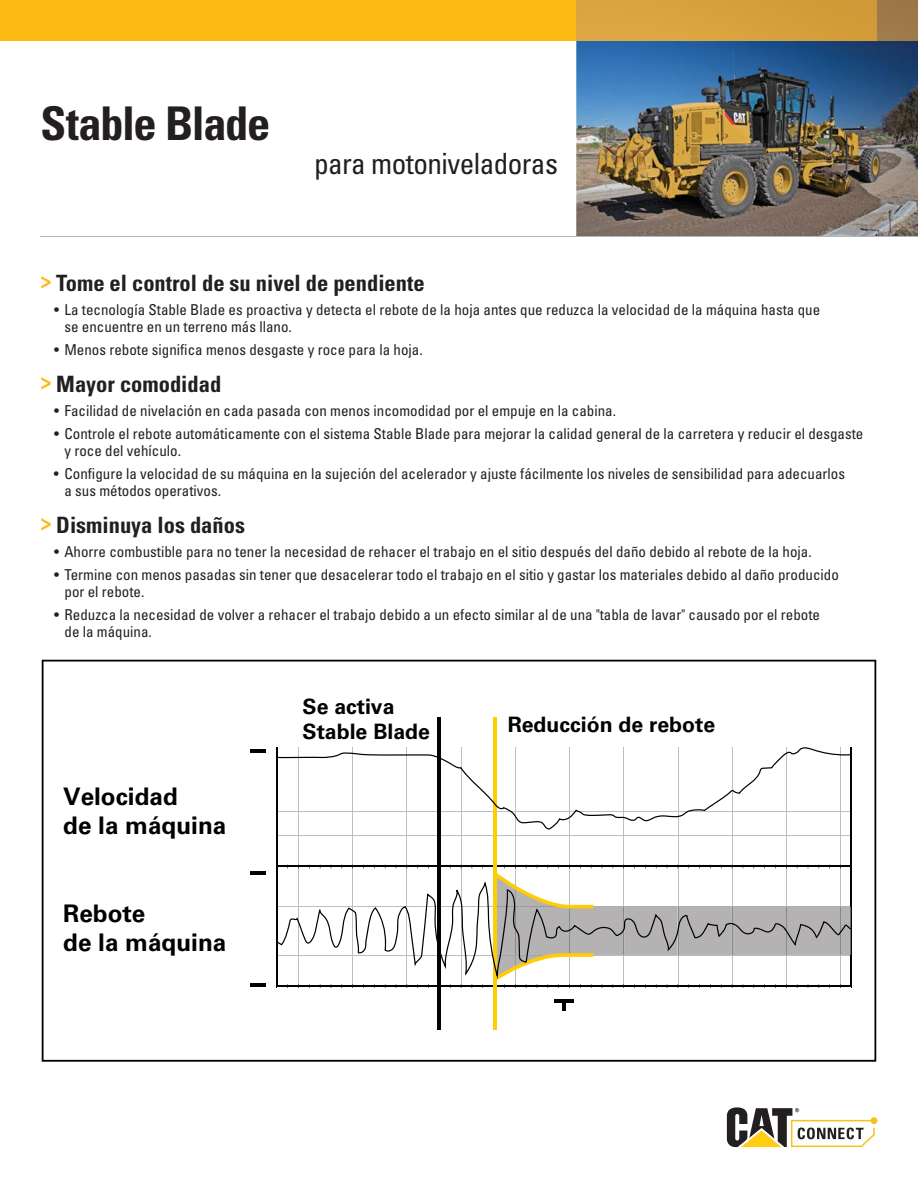
<style>
.page{position:relative;width:918px;height:1188px;background:#fff}
.page>*{position:absolute;margin:0;border:0;box-sizing:border-box;transform-origin:0 0}
.t1{font:700 condensed 46.5px "Univers LT Std";letter-spacing:-.03em;color:#231f20}
.t2{font:condensed 29.25px "Univers LT Std";letter-spacing:-.02em;color:#231f20}
.t3{font:700 24.3px/29.1px "Univers LT Std";color:#010202}
.t4{font:700 condensed 22.5px "Univers LT Std";color:#231f20}
.t5{font:700 21.3px/25.5px "Univers LT Std";color:#010202}
.t6{font:condensed 15px/17.2px "Univers LT Std";color:#231f20}
.s1{color:#fdba12}
</style>
<div class="page">
<img style="left:576px;top:40px;width:342px;height:196px">
<div style="left:0;top:0;width:576px;height:40px;background:#fdba12"></div>
<div style="left:576px;top:0;width:302px;height:40px;background:#d7a13e"></div>
<div style="left:878px;top:0;width:40px;height:40px;background:#9d794a"></div>
<svg style="left:727px;top:1107px;width:150px;height:40px"></svg>
<hr style="left:40px;top:236px;width:878px;height:1px;background:#b2b4b6">
<svg style="left:42px;top:660px;width:834px;height:402px"></svg>
<hr style="left:298px;top:747px;width:1px;height:239px;background:#bcbec0">
<hr style="left:352px;top:747px;width:1px;height:239px;background:#bcbec0">
<hr style="left:407px;top:747px;width:1px;height:239px;background:#bcbec0">
<hr style="left:461px;top:747px;width:1px;height:239px;background:#bcbec0">
<hr style="left:515px;top:747px;width:1px;height:239px;background:#bcbec0">
<hr style="left:569px;top:747px;width:1px;height:239px;background:#bcbec0">
<hr style="left:624px;top:747px;width:1px;height:239px;background:#bcbec0">
<hr style="left:678px;top:747px;width:1px;height:239px;background:#bcbec0">
<hr style="left:732px;top:747px;width:1px;height:239px;background:#bcbec0">
<hr style="left:786px;top:747px;width:1px;height:239px;background:#bcbec0">
<hr style="left:840px;top:747px;width:1px;height:239px;background:#bcbec0">
<hr style="left:277px;top:835px;width:574px;height:1px;background:#bcbec0">
<hr style="left:276px;top:747px;width:1px;height:239px;background:#010202">
<hr style="left:851px;top:747px;width:1px;height:239px;background:#010202">
<hr style="left:277px;top:986px;width:574px;height:1px;background:#010202">
<hr style="left:277px;top:866px;width:574px;height:1px;background:#010202">
<hr style="left:555px;top:1000px;width:19px;height:3px;background:#010202">
<svg style="left:563px;top:1003px;width:3px;height:8px"></svg>
<hr style="left:250px;top:984px;width:15px;height:3px;background:#010202">
<hr style="left:250px;top:872px;width:15px;height:3px;background:#010202">
<hr style="left:250px;top:749px;width:15px;height:4px;background:#010202">
<svg style="left:493px;top:865px;width:359px;height:123px"></svg>
<hr style="left:437px;top:717px;width:4px;height:313px;background:#010202">
<hr style="left:494px;top:717px;width:3px;height:313px;background:#ffcd05">
<svg style="left:277px;top:881px;width:574px;height:99px"></svg>
<svg style="left:277px;top:747px;width:574px;height:83px"></svg>
<h1 class="t1" style="left:40px;top:101px;width:232px">Stable Blade</h1>
<h2 class="t2" style="left:314px;top:150px;width:245px">para motoniveladoras</h2>
<h3 class="t4" style="left:40px;top:272px;width:386px"><span class="s1">&gt;</span> Tome el control de su nivel de pendiente</h3>
<p class="t6" style="left:65px;top:302px;width:757px;text-indent:-11px">• La tecnología Stable Blade es proactiva y detecta el rebote de la hoja antes que reduzca la velocidad de la máquina hasta que se encuentre en un terreno más llano.</p>
<p class="t6" style="left:54px;top:342px;width:370px">• Menos rebote significa menos desgaste y roce para la hoja.</p>
<h3 class="t4" style="left:40px;top:373px;width:182px"><span class="s1">&gt;</span> Mayor comodidad</h3>
<p class="t6" style="left:54px;top:403px;width:564px">• Facilidad de nivelación en cada pasada con menos incomodidad por el empuje en la cabina.</p>
<p class="t6" style="left:64px;top:426px;width:800px;text-indent:-10px">• Controle el rebote automáticamente con el sistema Stable Blade para mejorar la calidad general de la carretera y reducir el desgaste y roce del vehículo.</p>
<p class="t6" style="left:64px;top:466px;width:782px;text-indent:-10px">• Configure la velocidad de su máquina en la sujeción del acelerador y ajuste fácilmente los niveles de sensibilidad para adecuarlos a sus métodos operativos.</p>
<h3 class="t4" style="left:40px;top:514px;width:206px"><span class="s1">&gt;</span> Disminuya los daños</h3>
<p class="t6" style="left:54px;top:544px;width:759px">• Ahorre combustible para no tener la necesidad de rehacer el trabajo en el sitio después del daño debido al rebote de la hoja.</p>
<p class="t6" style="left:65px;top:567px;width:776px;text-indent:-11px">• Termine con menos pasadas sin tener que desacelerar todo el trabajo en el sitio y gastar los materiales debido al daño producido por el rebote.</p>
<p class="t6" style="left:65px;top:607px;width:757px;text-indent:-10px">• Reduzca la necesidad de volver a rehacer el trabajo debido a un efecto similar al de una "tabla de lavar" causado por el rebote de la máquina.</p>
<h3 class="t3" style="left:63px;top:782px;width:165px">Velocidad<br>de la máquina</h3>
<h3 class="t3" style="left:63px;top:899px;width:165px">Rebote<br>de la máquina</h3>
<h3 class="t5" style="left:303px;top:694px;width:129px">Se activa<br>Stable Blade</h3>
<h3 class="t5" style="left:508px;top:712px;width:209px">Reducción de rebote</h3>
</div>
